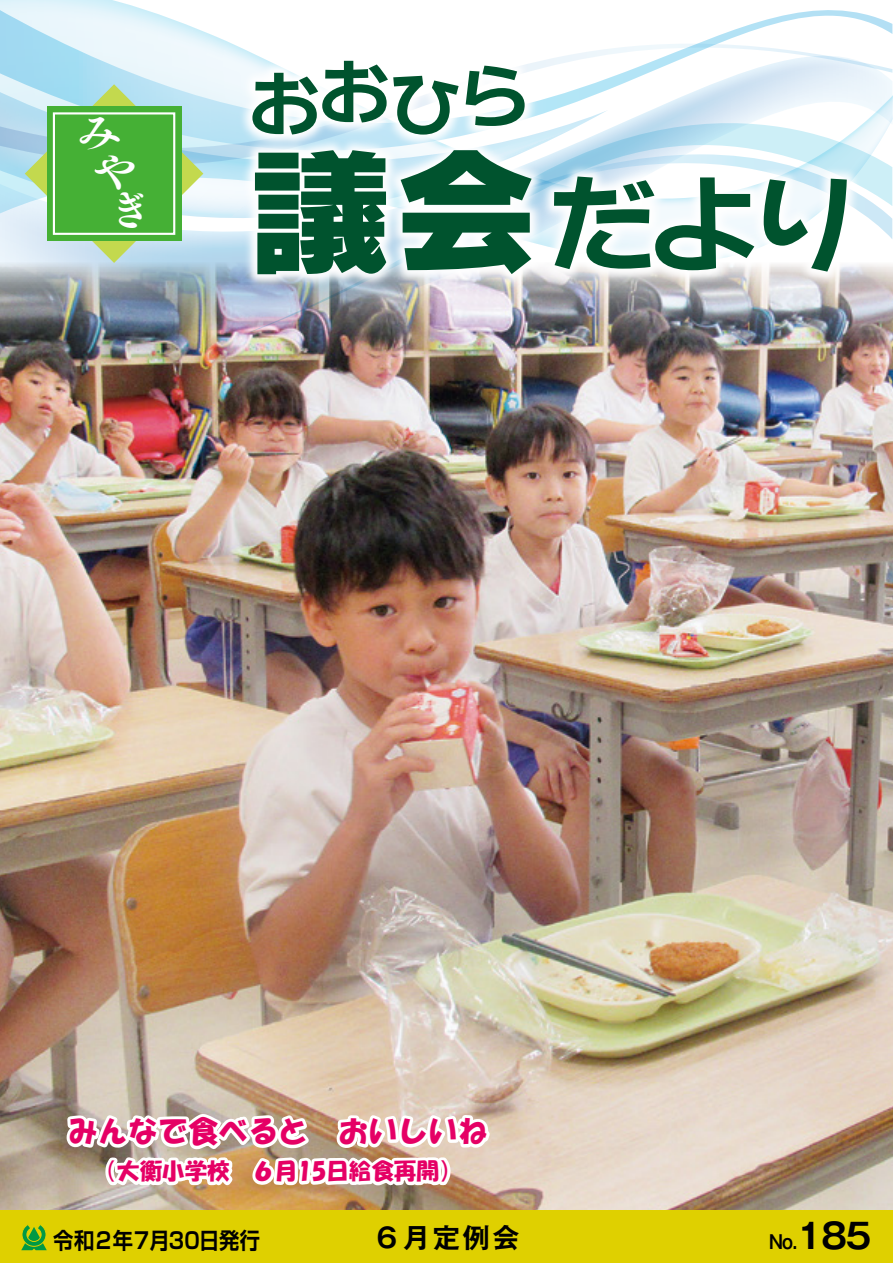
<style>
.page{position:relative;width:893px;height:1263px;background:#fff}
.page>*{position:absolute;margin:0;border:0;box-sizing:border-box;transform-origin:0 0}
.t1{font:106.35px "Rodin Wanpaku Pro B";color:#00532e;scale:1.06 1}
.t2{font:70.05px "Rodin Wanpaku Pro B";color:#00532e;scale:1.06 1}
.t3{font:42px "Tsuku AMD Min Std E";color:#fff;scale:1.08 1}
.t4{font:30px "HGS Soei Kakupoptai";color:#e50065}
.t5{font:700 27px "Gothic MB101 Pr 6 N De";letter-spacing:.1em;color:#000}
.t6{font:22.5px "HGS Soei Kakupoptai";color:#e50065}
.t7{font:700 22.5px "Shin Go Pr 6 N De";letter-spacing:-.035em;color:#000;scale:.9 1}
.t8{font:700 18.75px "Gothic MB101 Pr 6 N De";color:#000;scale:.85 1}
.s1{font-family:"Rodin Wanpaku Pro EB";font-size:137.4px}
.s2{font-size:34.5px}
</style>
<div class="page">
<div style="left:0;top:1210px;width:893px;height:53px;background:#dfd000"></div>
<svg style="left:21px;top:1225px;width:26px;height:25px"></svg>
<img style="left:0;top:474px;width:893px;height:736px">
<img style="left:0;top:331px;width:893px;height:143px">
<img style="left:0;top:263px;width:186px;height:68px">
<svg style="left:0;top:0;width:186px;height:263px;background:#ceeaf7"></svg>
<svg style="left:25px;top:84px;width:161px;height:179px;background:#c1e0d8"></svg>
<div style="left:47px;top:106px;width:134px;height:135px;background:#45b035"></div>
<div style="left:53px;top:112px;width:122px;height:123px;border:2px solid #fff"></div>
<img style="left:186px;top:10px;width:707px;height:344px">
<img style="left:63px;top:1109px;width:431px;height:101px">
<h3 class="t3" style="left:75px;top:94px;width:44px">み</h3>
<h3 class="t3" style="left:91px;top:133px;width:44px">や</h3>
<h3 class="t3" style="left:107px;top:172px;width:44px">ぎ</h3>
<h2 class="t2" style="left:248px;top:52px;width:269px">おおひら</h2>
<h1 class="t1" style="left:248px;top:152px;width:581px"><span class="s1">議会</span>だより</h1>
<h3 class="t4" style="left:68px;top:1116px;width:422px">みんなで食べると　おいしいね</h3>
<p class="t6" style="left:95px;top:1160px;width:368px">（大衡小学校　６月15日給食再開）</p>
<p class="t7" style="left:53px;top:1221px;width:231px">令和２年７月30日発行</p>
<p class="t5" style="left:374px;top:1215px;width:147px">６月定例会</p>
<p class="t8" style="left:769px;top:1227px;width:122px">No.<span class="s2">185</span></p>
</div>
